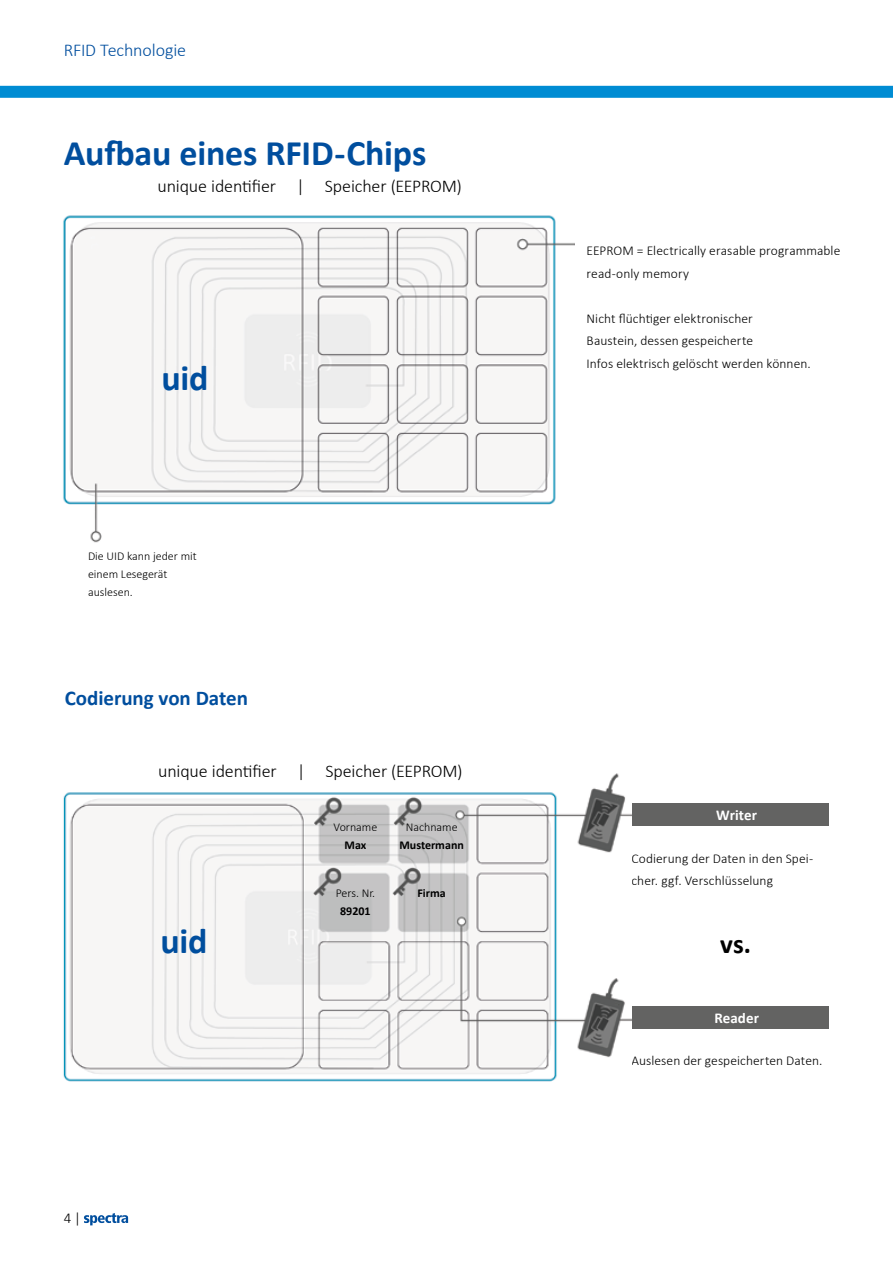
<style>
.page{position:relative;width:893px;height:1263px;background:#fff}
.page>*{position:absolute;margin:0;border:0;box-sizing:border-box;transform-origin:0 0}
.t1{font:700 36px "Calibri";letter-spacing:-.005em;color:#004e9e}
.t2{font:700 27px "Calibri";color:#000}
.t3{font:700 21px "Calibri";color:#004e9e}
.t4{font:300 18px "Calibri";letter-spacing:-.01em;color:#000}
.t5{font:300 18px "Calibri";letter-spacing:-.005em;color:#004e9e}
.t6{font:700 15px "Calibri";letter-spacing:.005em;color:#fff}
.t7{font:300 15px "Calibri";color:#000}
.t8{font:300 13.5px/22.5px "Calibri";letter-spacing:.005em;color:#000}
.t9{font:300 12px/18px "Calibri";color:#000}
.t10{font:700 12px "Calibri";color:#000}
</style>
<div class="page">
<div style="left:631px;top:803px;width:198px;height:23px;background:#636362"></div>
<div style="left:631px;top:1006px;width:198px;height:23px;background:#636362"></div>
<svg style="left:84px;top:1213px;width:44px;height:12px"></svg>
<div style="left:0;top:86px;width:893px;height:12px;background:#008cd3"></div>
<img style="left:63px;top:215px;width:511px;height:328px">
<img style="left:63px;top:773px;width:568px;height:309px">
<h3 class="t5" style="left:64px;top:39px;width:124px">RFID Technologie</h3>
<h1 class="t1" style="left:64px;top:128px;width:219px">Aufbau eines RFID</h1>
<h1 class="t1" style="left:335px;top:128px;width:93px">-Chips</h1>
<h3 class="t4" style="left:158px;top:175px;width:306px">unique identifier | Speicher (EEPROM)</h3>
<h1 class="t1" style="left:161px;top:353px;width:49px">uid</h1>
<p class="t9" style="left:88px;top:547px;width:110px">Die UID kann jeder mit einem Lesegerät auslesen.</p>
<h3 class="t3" style="left:65px;top:683px;width:185px">Codierung von Daten</h3>
<h3 class="t4" style="left:158px;top:760px;width:306px">unique identifier | Speicher (EEPROM)</h3>
<h1 class="t1" style="left:160px;top:915px;width:49px">uid</h1>
<p class="t7" style="left:64px;top:1209px;width:19px">4 |</p>
<p class="t9" style="left:333px;top:818px;width:45px">Vorname</p>
<p class="t10" style="left:344px;top:837px;width:23px">Max</p>
<p class="t9" style="left:336px;top:884px;width:41px">Pers. Nr.</p>
<p class="t10" style="left:340px;top:903px;width:32px">89201</p>
<p class="t9" style="left:406px;top:818px;width:53px">Nachname</p>
<p class="t10" style="left:399px;top:837px;width:66px">Mustermann</p>
<p class="t10" style="left:417px;top:885px;width:30px">Firma</p>
<p class="t8" style="left:587px;top:239px;width:255px">EEPROM = Electrically erasable programmable read-only memory</p>
<p class="t8" style="left:587px;top:307px;width:226px">Nicht flüchtiger elektronischer<br>Baustein, dessen gespeicherte<br>Infos elektrisch gelöscht werden können.</p>
<p class="t6" style="left:716px;top:804px;width:42px">Writer</p>
<p class="t8" style="left:631px;top:847px;width:183px">Codierung der Daten in den Spei&shy;cher. ggf. Verschlüsselung</p>
<h2 class="t2" style="left:720px;top:925px;width:32px">vs.</h2>
<p class="t6" style="left:714px;top:1008px;width:46px">Reader</p>
<p class="t8" style="left:631px;top:1049px;width:192px">Auslesen der gespeicherten Daten.</p>
</div>
